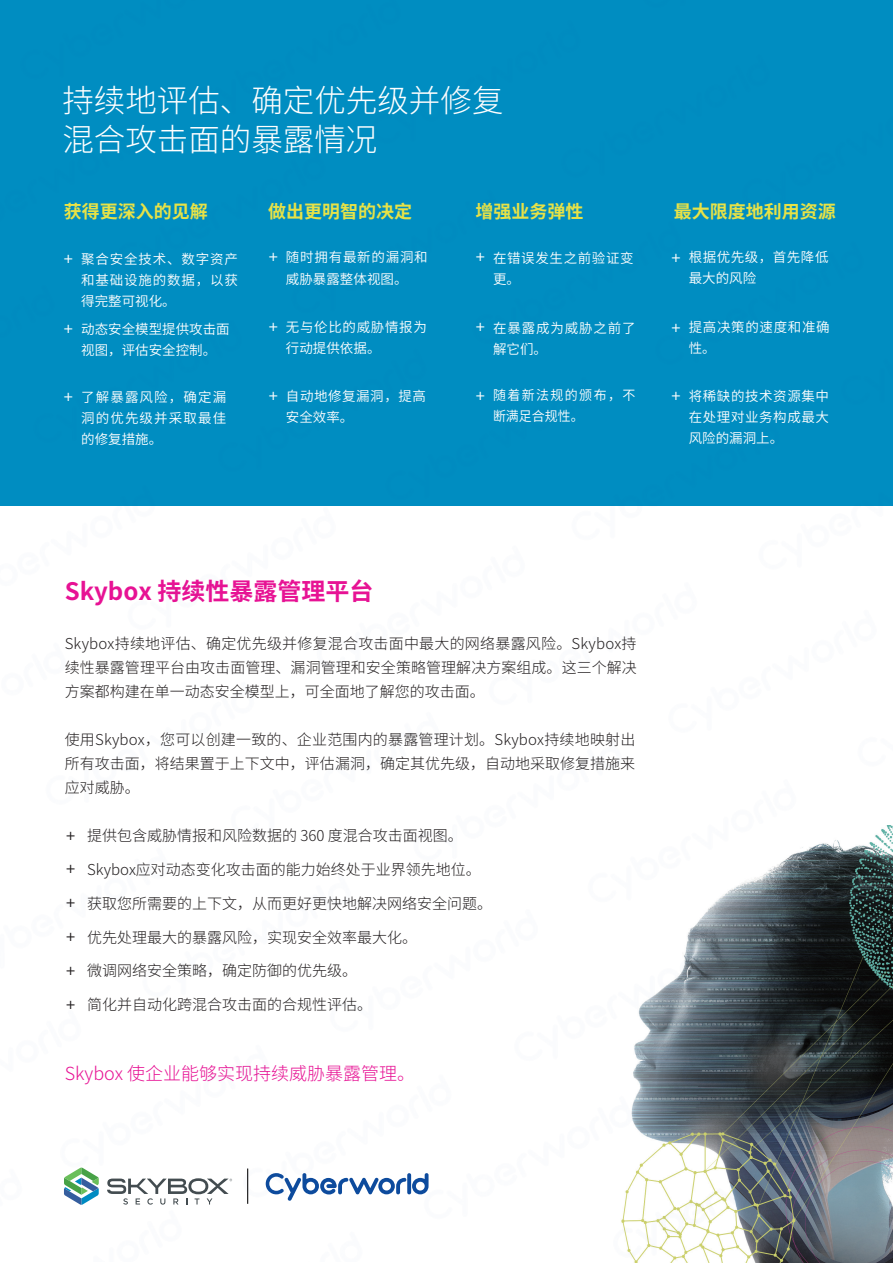
<style>
.page{position:relative;width:893px;height:1263px;background:#fff}
.page>*{position:absolute;margin:0;border:0;box-sizing:border-box;transform-origin:0 0}
.t1{font:300 31.5px/39px "Source Han Sans CN";color:#fff}
.t2{font:700 24px "Source Han Sans CN";color:#e71294}
.t3{font:700 18px "Source Han Sans CN";color:#e7e247}
.t4{font:300 18px "Source Han Sans CN";color:#e71294}
.t5{font:300 15px/24px "Source Han Sans CN";color:#231f20;text-align:justify}
.t6{font:13.5px/21px "Source Han Sans CN";letter-spacing:.045em;color:#fff}
.t7{font:13.5px/21px "Source Han Sans CN";color:#fff}
.t8{font:13.5px/21px "Source Han Sans CN";letter-spacing:.11em;color:#fff;scale:.96 1}
.t9{font:13.5px/21px "Source Han Sans CN";letter-spacing:.065em;color:#fff}
.t10{font:13.5px "Gotham Book G Bpc EUC H";color:#fff}
.t11{font:13.5px "Gotham Light G Bpc EUC H";color:#231f20}
</style>
<div class="page">
<img style="left:0;top:0;width:892px;height:1261px">
<h1 class="t1" style="left:62px;top:82px;width:442px">持续地评估、确定优先级并修复混合攻击面的暴露情况</h1>
<p class="t3" style="left:64px;top:201px;width:146px">获得更深入的见解</p>
<p class="t3" style="left:268px;top:201px;width:145px">做出更明智的决定</p>
<p class="t3" style="left:475px;top:201px;width:109px">增强业务弹性</p>
<p class="t3" style="left:674px;top:201px;width:164px">最大限度地利用资源</p>
<p class="t6" style="left:81px;top:249px;width:158px;text-align:justify">聚合安全技术、数字资产和基础设施的数据，以获得完整可视化。</p>
<p class="t7" style="left:81px;top:319px;width:150px">动态安全模型提供攻击面视图，评估安全控制。</p>
<p class="t6" style="left:81px;top:387px;width:146px;text-align:justify">了解暴露风险，确定漏洞的优先级并采取最佳的修复措施。</p>
<p class="t6" style="left:493px;top:247px;width:142px">在错误发生之前验证变更。</p>
<p class="t9" style="left:493px;top:318px;width:144px">在暴露成为威胁之前了解它们。</p>
<p class="t8" style="left:493px;top:385px;width:150px">随着新法规的颁布，不断满足合规性。</p>
<p class="t6" style="left:689px;top:247px;width:141px">根据优先级，首先降低最大的风险</p>
<p class="t6" style="left:689px;top:317px;width:142px">提高决策的速度和准确性。</p>
<p class="t6" style="left:689px;top:386px;width:142px;text-align:justify">将稀缺的技术资源集中在处理对业务构成最大风险的漏洞上。</p>
<p class="t6" style="left:286px;top:247px;width:143px">随时拥有最新的漏洞和威胁暴露整体视图。</p>
<p class="t6" style="left:286px;top:316px;width:142px">无与伦比的威胁情报为行动提供依据。</p>
<p class="t6" style="left:286px;top:385px;width:141px">自动地修复漏洞，提高安全效率。</p>
<p class="t10" style="left:269px;top:248px;width:11px">+</p>
<p class="t10" style="left:476px;top:248px;width:11px">+</p>
<p class="t10" style="left:671px;top:249px;width:11px">+</p>
<p class="t10" style="left:64px;top:250px;width:11px">+</p>
<p class="t10" style="left:269px;top:318px;width:11px">+</p>
<p class="t10" style="left:476px;top:318px;width:11px">+</p>
<p class="t10" style="left:671px;top:319px;width:11px">+</p>
<p class="t10" style="left:64px;top:320px;width:11px">+</p>
<p class="t10" style="left:269px;top:387px;width:11px">+</p>
<p class="t10" style="left:476px;top:387px;width:11px">+</p>
<p class="t10" style="left:671px;top:387px;width:11px">+</p>
<p class="t10" style="left:64px;top:388px;width:11px">+</p>
<h2 class="t2" style="left:65px;top:578px;width:310px">Skybox 持续性暴露管理平台</h2>
<p class="t5" style="left:65px;top:631px;width:574px">Skybox持续地评估、确定优先级并修复混合攻击面中最大的网络暴露风险。Skybox持续性暴露管理平台由攻击面管理、漏洞管理和安全策略管理解决方案组成。这三个解决方案都构建在单一动态安全模型上，可全面地了解您的攻击面。</p>
<p class="t5" style="left:65px;top:728px;width:572px">使用Skybox，您可以创建一致的、企业范围内的暴露管理计划。Skybox持续地映射出所有攻击面，将结果置于上下文中，评估漏洞，确定其优先级，自动地采取修复措施来应对威胁。</p>
<p class="t5" style="left:87px;top:824px;width:377px">提供包含威胁情报和风险数据的 360 度混合攻击面视图。</p>
<p class="t5" style="left:87px;top:858px;width:395px">Skybox应对动态变化攻击面的能力始终处于业界领先地位。</p>
<p class="t5" style="left:87px;top:892px;width:407px">获取您所需要的上下文，从而更好更快地解决网络安全问题。</p>
<p class="t5" style="left:87px;top:925px;width:332px">优先处理最大的暴露风险，实现安全效率最大化。</p>
<p class="t5" style="left:87px;top:959px;width:272px">微调网络安全策略，确定防御的优先级。</p>
<p class="t5" style="left:87px;top:993px;width:287px">简化并自动化跨混合攻击面的合规性评估。</p>
<p class="t11" style="left:66px;top:827px;width:11px">+</p>
<p class="t11" style="left:66px;top:860px;width:11px">+</p>
<p class="t11" style="left:66px;top:894px;width:11px">+</p>
<p class="t11" style="left:66px;top:928px;width:11px">+</p>
<p class="t11" style="left:66px;top:962px;width:11px">+</p>
<p class="t11" style="left:66px;top:995px;width:11px">+</p>
<p class="t4" style="left:65px;top:1063px;width:352px">Skybox 使企业能够实现持续威胁暴露管理。</p>
</div>
